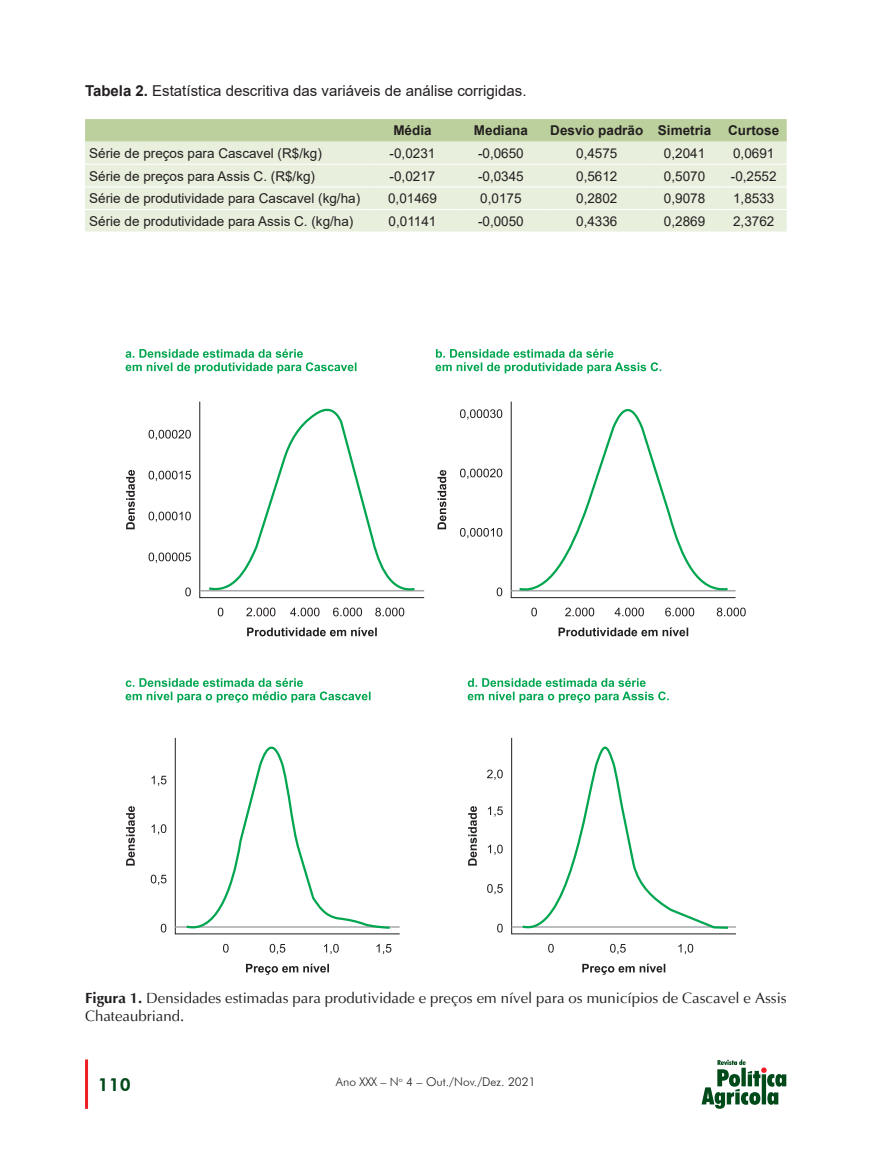
<style>
.page{position:relative;width:893px;height:1149px;background:#fff}
.page>*{position:absolute;margin:0;border:0;box-sizing:border-box;transform-origin:0 0}
.t1{font:800 18px "Futura BT";color:#004a1a}
.FIGURA_LEGENDA{font:15px/18px "Ottawa Plain";color:#231f20}
.tabela-titulo{font:15px "Arial";color:#231f20}
.tabela-corpo{font:13.5px "Arial";color:#231f20}
.tabela-cabecalho{font:700 13.5px "Arial";color:#231f20}
.t2{font:300 12px "Futura BT";color:#231f20}
.s1{font-weight:700}
.s2{font-family:"Ottawa";font-weight:700}
</style>
<div class="page">
<hr style="left:85px;top:1059px;width:3px;height:49px;background:#ee1d23">
<svg style="left:702px;top:1059px;width:84px;height:49px"></svg>
<div style="left:85px;top:119px;width:702px;height:23px;background:#bcd09d"></div>
<div style="left:85px;top:142px;width:702px;height:89px;background:#e8efdd"></div>
<hr style="left:85px;top:164px;width:283px;height:1px;background:#fff">
<hr style="left:368px;top:164px;width:89px;height:1px;background:#fff">
<hr style="left:457px;top:164px;width:88px;height:1px;background:#fff">
<hr style="left:545px;top:164px;width:103px;height:1px;background:#fff">
<hr style="left:648px;top:164px;width:73px;height:1px;background:#fff">
<hr style="left:721px;top:164px;width:66px;height:1px;background:#fff">
<hr style="left:85px;top:186px;width:283px;height:1px;background:#fff">
<hr style="left:368px;top:186px;width:89px;height:1px;background:#fff">
<hr style="left:457px;top:186px;width:88px;height:1px;background:#fff">
<hr style="left:545px;top:186px;width:103px;height:1px;background:#fff">
<hr style="left:648px;top:186px;width:73px;height:1px;background:#fff">
<hr style="left:721px;top:186px;width:66px;height:1px;background:#fff">
<hr style="left:85px;top:209px;width:283px;height:1px;background:#fff">
<hr style="left:368px;top:209px;width:89px;height:1px;background:#fff">
<hr style="left:457px;top:209px;width:88px;height:1px;background:#fff">
<hr style="left:545px;top:209px;width:103px;height:1px;background:#fff">
<hr style="left:648px;top:209px;width:73px;height:1px;background:#fff">
<hr style="left:721px;top:209px;width:66px;height:1px;background:#fff">
<svg style="left:149px;top:429px;width:35px;height:11px"></svg>
<svg style="left:149px;top:470px;width:34px;height:11px"></svg>
<svg style="left:149px;top:511px;width:34px;height:11px"></svg>
<svg style="left:149px;top:552px;width:35px;height:10px"></svg>
<svg style="left:126px;top:470px;width:9px;height:59px"></svg>
<hr style="left:511px;top:590px;width:225px;height:1px;background:#a8a9ad">
<svg style="left:730px;top:607px;width:16px;height:9px"></svg>
<svg style="left:175px;top:737px;width:9px;height:197px"></svg>
<hr style="left:175px;top:925px;width:225px;height:2px;background:#a8a9ad">
<svg style="left:152px;top:775px;width:14px;height:10px"></svg>
<svg style="left:152px;top:824px;width:14px;height:10px"></svg>
<svg style="left:151px;top:874px;width:15px;height:10px"></svg>
<svg style="left:161px;top:923px;width:5px;height:9px"></svg>
<svg style="left:126px;top:806px;width:9px;height:59px"></svg>
<svg style="left:223px;top:943px;width:6px;height:9px"></svg>
<svg style="left:270px;top:943px;width:15px;height:10px"></svg>
<svg style="left:324px;top:943px;width:15px;height:10px"></svg>
<svg style="left:376px;top:943px;width:15px;height:10px"></svg>
<svg style="left:246px;top:963px;width:83px;height:11px"></svg>
<hr style="left:512px;top:925px;width:224px;height:2px;background:#a8a9ad">
<svg style="left:548px;top:943px;width:6px;height:9px"></svg>
<svg style="left:610px;top:943px;width:16px;height:10px"></svg>
<svg style="left:678px;top:943px;width:15px;height:10px"></svg>
<svg style="left:582px;top:963px;width:83px;height:11px"></svg>
<svg style="left:184px;top:403px;width:546px;height:532px"></svg>
<svg style="left:126px;top:349px;width:230px;height:24px"></svg>
<svg style="left:436px;top:349px;width:225px;height:24px"></svg>
<svg style="left:126px;top:677px;width:245px;height:25px"></svg>
<svg style="left:468px;top:677px;width:201px;height:25px"></svg>
<p class="tabela-titulo" style="left:85px;top:80px;width:443px"><span class="s1">Tabela 2.</span> Estatística descritiva das variáveis de análise corrigidas.</p>
<p class="tabela-cabecalho" style="left:393px;top:121px;width:40px">Média</p>
<p class="tabela-cabecalho" style="left:474px;top:121px;width:56px">Mediana</p>
<p class="tabela-cabecalho" style="left:550px;top:121px;width:95px">Desvio padrão</p>
<p class="tabela-cabecalho" style="left:658px;top:121px;width:55px">Simetria</p>
<p class="tabela-cabecalho" style="left:728px;top:121px;width:53px">Curtose</p>
<p class="tabela-corpo" style="left:89px;top:144px;width:234px">Série de preços para Cascavel (R$/kg)</p>
<p class="tabela-corpo" style="left:390px;top:144px;width:47px">-0,0231</p>
<p class="tabela-corpo" style="left:478px;top:144px;width:47px">-0,0650</p>
<p class="tabela-corpo" style="left:576px;top:144px;width:43px">0,4575</p>
<p class="tabela-corpo" style="left:664px;top:144px;width:43px">0,2041</p>
<p class="tabela-corpo" style="left:733px;top:144px;width:43px">0,0691</p>
<p class="tabela-corpo" style="left:89px;top:166px;width:227px">Série de preços para Assis C. (R$/kg)</p>
<p class="tabela-corpo" style="left:390px;top:166px;width:47px">-0,0217</p>
<p class="tabela-corpo" style="left:478px;top:166px;width:47px">-0,0345</p>
<p class="tabela-corpo" style="left:576px;top:166px;width:43px">0,5612</p>
<p class="tabela-corpo" style="left:664px;top:166px;width:43px">0,5070</p>
<p class="tabela-corpo" style="left:731px;top:166px;width:47px">-0,2552</p>
<p class="tabela-corpo" style="left:89px;top:189px;width:272px">Série de produtividade para Cascavel (kg/ha)</p>
<p class="tabela-corpo" style="left:388px;top:189px;width:50px">0,01469</p>
<p class="tabela-corpo" style="left:480px;top:189px;width:43px">0,0175</p>
<p class="tabela-corpo" style="left:576px;top:189px;width:43px">0,2802</p>
<p class="tabela-corpo" style="left:664px;top:189px;width:43px">0,9078</p>
<p class="tabela-corpo" style="left:733px;top:189px;width:43px">1,8533</p>
<p class="tabela-corpo" style="left:89px;top:211px;width:266px">Série de produtividade para Assis C. (kg/ha)</p>
<p class="tabela-corpo" style="left:389px;top:211px;width:49px">0,01141</p>
<p class="tabela-corpo" style="left:478px;top:211px;width:47px">-0,0050</p>
<p class="tabela-corpo" style="left:576px;top:211px;width:43px">0,4336</p>
<p class="tabela-corpo" style="left:664px;top:211px;width:43px">0,2869</p>
<p class="tabela-corpo" style="left:733px;top:211px;width:43px">2,3762</p>
<p class="FIGURA_LEGENDA" style="left:85px;top:988px;width:703px"><span class="s2">Figura 1.</span> Densidades estimadas para produtividade e preços em nível para os municípios de Cascavel e Assis<br>Chateaubriand.</p>
<h1 class="t1" style="left:98px;top:1073px;width:35px">110</h1>
<p class="t2" style="left:336px;top:1074px;width:201px">Ano XXX – N<sup>o</sup> 4 – Out./Nov./Dez. 2021</p>
</div>
